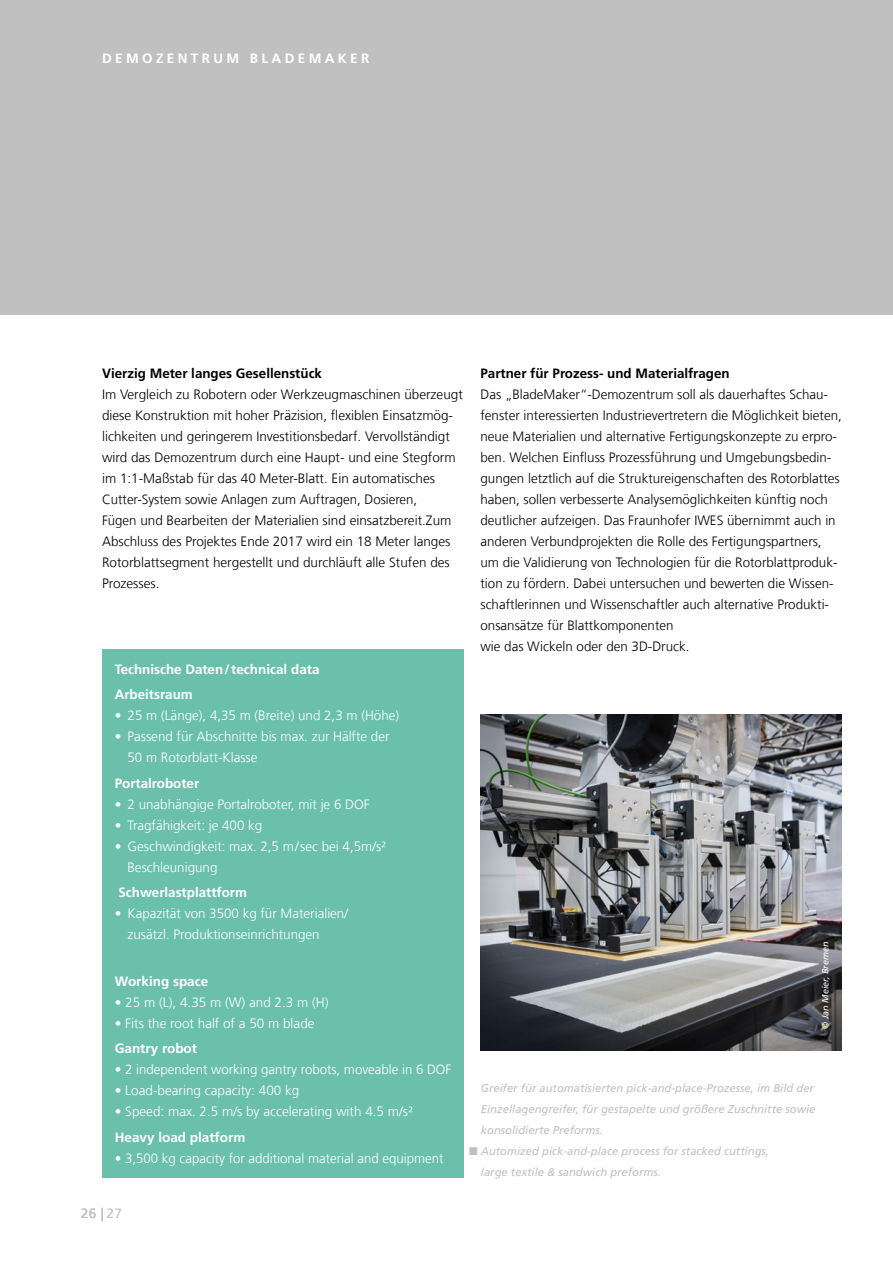
<style>
.page{position:relative;width:893px;height:1263px;background:#fff}
.page>*{position:absolute;margin:0;border:0;box-sizing:border-box;transform-origin:0 0}
.t1{font:300 13.5px/21px "Frutiger LT Com";color:#000}
.t2{font:300 13.5px/21px "Frutiger LT Com";color:#fff}
.t3{font:700 13.5px/25.5px "Frutiger LT Com";color:#fff}
.t4{font:700 13.5px "Frutiger LT Com";color:#000}
.t5{font:700 13.5px "Frutiger LT Com";letter-spacing:.25em;color:#fff}
.t6{font:13.5px "Frutiger LT Com";color:#c0c0c1}
.t7{font:italic 11.25px/21px "Frutiger LT Com";color:#c0c0c1}
.t8{font:italic 9px "Frutiger LT Com";color:#fff}
</style>
<div class="page">
<div style="left:0;top:0;width:893px;height:315px;background:#c0c0c1"></div>
<img style="left:481px;top:714px;width:361px;height:336px">
<div style="left:102px;top:649px;width:361px;height:529px;background:#6bc0ac"></div>
<p class="t5" style="left:102px;top:50px;width:269px">DEMOZENTRUM BLADEMAKER</p>
<p class="t4" style="left:102px;top:365px;width:221px">Vierzig Meter langes Gesellenstück</p>
<p class="t1" style="left:102px;top:384px;width:362px">Im Vergleich zu Robotern oder Werkzeugmaschinen überzeugt diese Konstruktion mit hoher Präzision, flexiblen Einsatzmög&shy;lichkeiten und geringerem Investitionsbedarf. Vervollständigt wird das Demozentrum durch eine Haupt- und eine Stegform im 1:1-Maßstab für das 40 Meter-Blatt. Ein automatisches Cutter-System sowie Anlagen zum Auftragen, Dosieren,<br>Fügen und Bearbeiten der Materialien sind einsatzbereit.Zum Abschluss des Projektes Ende 2017 wird ein 18 Meter langes Rotorblattsegment hergestellt und durchläuft alle Stufen des Prozesses.</p>
<p class="t4" style="left:480px;top:365px;width:251px">Partner für Prozess- und Materialfragen</p>
<p class="t1" style="left:480px;top:384px;width:363px">Das „BladeMaker“-Demozentrum soll als dauerhaftes Schau&shy;fenster interessierten Industrievertretern die Möglichkeit bieten, neue Materialien und alternative Fertigungskonzepte zu erpro&shy;ben. Welchen Einfluss Prozessführung und Umgebungsbedin&shy;gungen letztlich auf die Struktureigenschaften des Rotorblattes haben, sollen verbesserte Analysemöglichkeiten künftig noch deutlicher aufzeigen. Das Fraunhofer IWES übernimmt auch in anderen Verbundprojekten die Rolle des Fertigungspartners, um die Validierung von Technologien für die Rotorblattproduk&shy;tion zu fördern. Dabei untersuchen und bewerten die Wissen&shy;schaftlerinnen und Wissenschaftler auch alternative Produkti&shy;onsansätze für Blattkomponenten<br>wie das Wickeln oder den 3D-Druck.</p>
<p class="t3" style="left:115px;top:656px;width:206px">Technische Daten/technical data<br>Arbeitsraum</p>
<p class="t2" style="left:115px;top:705px;width:286px">• 25 m (Länge), 4,35 m (Breite) und 2,3 m (Höhe)</p>
<p class="t2" style="left:128px;top:726px;width:263px;text-indent:-13px">• Passend für Abschnitte bis max. zur Hälfte der<br>50 m Rotorblatt-Klasse</p>
<p class="t3" style="left:115px;top:770px;width:86px">Portalroboter</p>
<p class="t2" style="left:115px;top:794px;width:256px">• 2 unabhängige Portalroboter, mit je 6 DOF</p>
<p class="t2" style="left:115px;top:815px;width:149px">• Tragfähigkeit: je 400 kg</p>
<p class="t2" style="left:128px;top:836px;width:260px;text-indent:-13px">• Geschwindigkeit: max. 2,5 m/sec bei 4,5m/s²<br>Beschleunigung</p>
<p class="t3" style="left:119px;top:880px;width:130px">Schwerlastplattform</p>
<p class="t2" style="left:128px;top:903px;width:222px;text-indent:-13px">• Kapazität von 3500 kg für Materialien/ zusätzl. Produktionseinrichtungen</p>
<p class="t3" style="left:115px;top:968px;width:95px">Working space</p>
<p class="t2" style="left:115px;top:992px;width:215px">• 25 m (L), 4.35 m (W) and 2.3 m (H)</p>
<p class="t2" style="left:115px;top:1013px;width:201px">• Fits the root half of a 50 m blade</p>
<p class="t3" style="left:115px;top:1036px;width:84px">Gantry robot</p>
<p class="t2" style="left:115px;top:1059px;width:338px">• 2 independent working gantry robots, moveable in 6 DOF</p>
<p class="t2" style="left:115px;top:1080px;width:186px">• Load-bearing capacity: 400 kg</p>
<p class="t2" style="left:115px;top:1101px;width:300px">• Speed: max. 2.5 m/s by accelerating with 4.5 m/s²</p>
<p class="t3" style="left:115px;top:1124px;width:132px">Heavy load platform</p>
<p class="t2" style="left:115px;top:1148px;width:330px">• 3,500 kg capacity for additional material and equipment</p>
<p class="t6" style="left:81px;top:1205px;width:43px">26 | 27</p>
<p class="t8" style="left:820px;top:1029px;width:89px;rotate:-90deg">© Jan Meier, Bremen</p>
<p class="t7" style="left:481px;top:1078px;width:336px">Greifer für automatisierten pick-and-place-Prozesse, im Bild der<br>Einzellagengreifer, für gestapelte und größere Zuschnitte sowie konsolidierte Preforms.</p>
<p class="t7" style="left:481px;top:1141px;width:290px;text-indent:-12px">■ Automized pick-and-place process for stacked cuttings, large textile &amp; sandwich preforms.</p>
</div>
